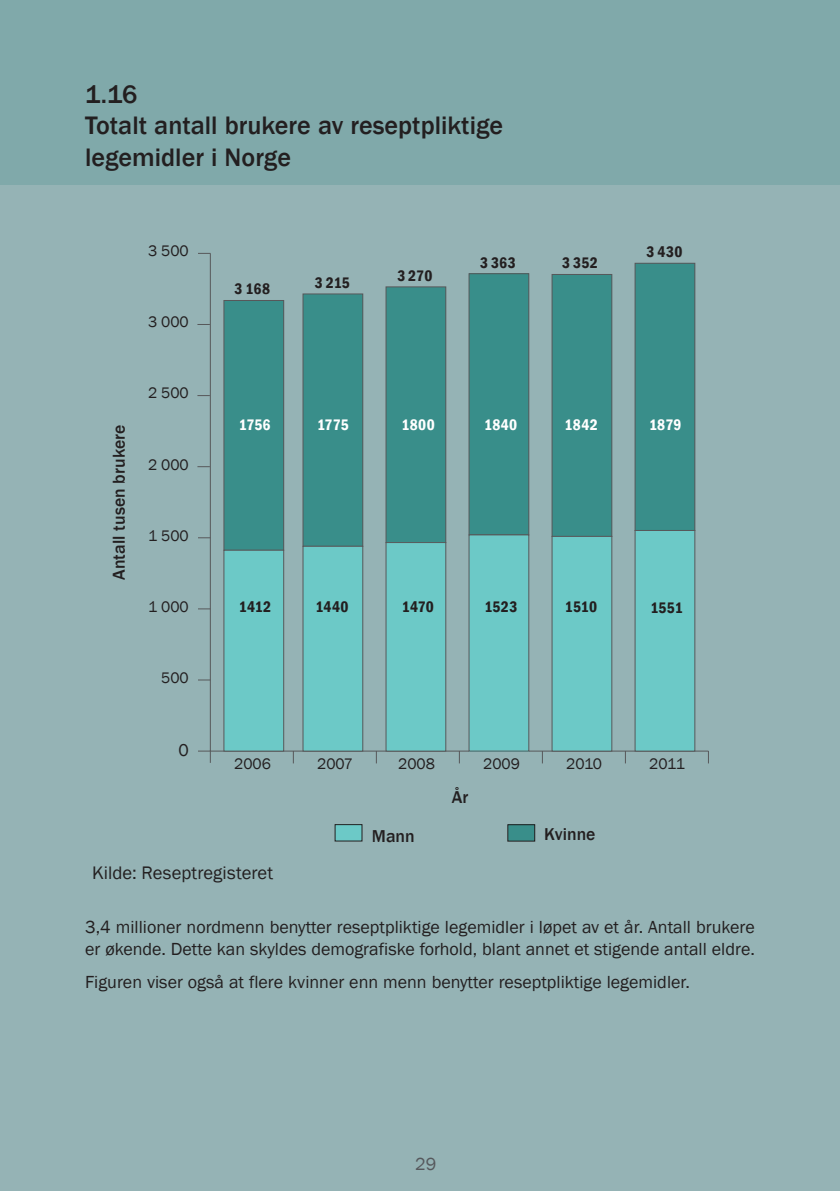
<style>
.page{position:relative;width:840px;height:1191px;background:#fff}
.page>*{position:absolute;margin:0;border:0;box-sizing:border-box;transform-origin:0 0}
.t1{font:500 26px/31.2px "Franklin Gothic";color:#231f20}
.t2{font:18.6px "Franklin Gothic";letter-spacing:.005em;color:#231f20}
.t3{font:18px/21.6px "Franklin Gothic";color:#231f20}
.t4{font:18px "Franklin Gothic";color:#56585c}
.t5{font:500 17.6px "Franklin Gothic";letter-spacing:.005em;color:#231f20}
.t6{font:17.6px "Franklin Gothic";color:#231f20}
.t7{font:15.6px "Franklin Gothic";color:#231f20}
.t8{font:600 condensed 15.6px "Franklin Gothic";letter-spacing:.01em;color:#231f20}
.t9{font:600 condensed 15.6px "Franklin Gothic";letter-spacing:.015em;color:#fff}
</style>
<div class="page">
<div style="left:0;top:184px;width:839px;height:1007px;background:#95b3b5"></div>
<div style="left:0;top:0;width:839px;height:184px;background:#80a9aa"></div>
<hr style="left:210px;top:750px;width:498px;height:1px;background:#57585a">
<svg style="left:293px;top:751px;width:1px;height:12px"></svg>
<svg style="left:375px;top:751px;width:1px;height:12px"></svg>
<svg style="left:458px;top:751px;width:1px;height:12px"></svg>
<svg style="left:541px;top:751px;width:1px;height:12px"></svg>
<svg style="left:624px;top:751px;width:1px;height:12px"></svg>
<svg style="left:707px;top:751px;width:1px;height:12px"></svg>
<hr style="left:210px;top:253px;width:1px;height:498px;background:#57585a">
<svg style="left:198px;top:750px;width:13px;height:13px"></svg>
<svg style="left:198px;top:679px;width:12px;height:1px"></svg>
<svg style="left:198px;top:608px;width:12px;height:1px"></svg>
<svg style="left:198px;top:537px;width:12px;height:1px"></svg>
<svg style="left:197px;top:466px;width:13px;height:1px"></svg>
<svg style="left:197px;top:395px;width:13px;height:1px"></svg>
<svg style="left:197px;top:324px;width:13px;height:1px"></svg>
<svg style="left:198px;top:253px;width:12px;height:1px"></svg>
<div style="left:507px;top:824px;width:27px;height:17px;background:#398e8a"></div>
<div style="left:507px;top:824px;width:27px;height:17px;border:1px solid #231f20"></div>
<div style="left:224px;top:300px;width:59px;height:250px;background:#398e8a"></div>
<div style="left:223px;top:300px;width:61px;height:250px;border:1px solid #57585a"></div>
<div style="left:303px;top:294px;width:59px;height:252px;background:#398e8a"></div>
<div style="left:302px;top:294px;width:61px;height:252px;border:1px solid #57585a"></div>
<div style="left:386px;top:287px;width:59px;height:255px;background:#398e8a"></div>
<div style="left:385px;top:287px;width:61px;height:256px;border:1px solid #57585a"></div>
<div style="left:469px;top:274px;width:59px;height:261px;background:#388e8a"></div>
<div style="left:468px;top:273px;width:60px;height:262px;border:1px solid #57585a"></div>
<div style="left:551px;top:274px;width:60px;height:262px;background:#398e8a"></div>
<div style="left:551px;top:274px;width:60px;height:262px;border:1px solid #57585a"></div>
<div style="left:634px;top:263px;width:60px;height:267px;background:#398e8a"></div>
<div style="left:634px;top:263px;width:60px;height:268px;border:1px solid #57585a"></div>
<div style="left:335px;top:824px;width:27px;height:17px;background:#6cc9c7"></div>
<div style="left:334px;top:824px;width:28px;height:17px;border:1px solid #231f20"></div>
<div style="left:224px;top:550px;width:59px;height:201px;background:#6cc9c7"></div>
<div style="left:223px;top:550px;width:61px;height:201px;border:1px solid #57585a"></div>
<div style="left:303px;top:546px;width:59px;height:205px;background:#6cc9c7"></div>
<div style="left:302px;top:546px;width:61px;height:205px;border:1px solid #57585a"></div>
<div style="left:386px;top:542px;width:59px;height:209px;background:#6cc9c7"></div>
<div style="left:385px;top:542px;width:61px;height:209px;border:1px solid #57585a"></div>
<div style="left:469px;top:535px;width:59px;height:216px;background:#6cc9c7"></div>
<div style="left:468px;top:534px;width:60px;height:217px;border:1px solid #57585a"></div>
<div style="left:551px;top:536px;width:60px;height:215px;background:#6cc9c7"></div>
<div style="left:551px;top:536px;width:60px;height:215px;border:1px solid #57585a"></div>
<div style="left:634px;top:530px;width:60px;height:221px;background:#6cc9c7"></div>
<div style="left:634px;top:530px;width:60px;height:221px;border:1px solid #57585a"></div>
<p class="t1" style="left:85px;top:79px;width:419px">1.16<br>Totalt antall brukere av reseptpliktige legemidler i Norge</p>
<p class="t7" style="left:148px;top:241px;width:42px">3 500</p>
<p class="t7" style="left:148px;top:312px;width:42px">3 000</p>
<p class="t7" style="left:148px;top:383px;width:42px">2 500</p>
<p class="t8" style="left:234px;top:279px;width:37px">3 168</p>
<p class="t8" style="left:315px;top:272px;width:36px">3 215</p>
<p class="t8" style="left:397px;top:265px;width:37px">3 270</p>
<p class="t8" style="left:480px;top:252px;width:37px">3 363</p>
<p class="t8" style="left:562px;top:253px;width:37px">3 352</p>
<p class="t8" style="left:646px;top:241px;width:37px">3 430</p>
<p class="t5" style="left:108px;top:580px;width:157px;rotate:-90deg">Antall tusen brukere</p>
<p class="t7" style="left:148px;top:454px;width:42px">2 000</p>
<p class="t7" style="left:148px;top:526px;width:42px">1 500</p>
<p class="t7" style="left:148px;top:597px;width:42px">1 000</p>
<p class="t7" style="left:161px;top:668px;width:29px">500</p>
<p class="t6" style="left:178px;top:739px;width:12px">0</p>
<p class="t9" style="left:239px;top:415px;width:33px">1756</p>
<p class="t9" style="left:317px;top:414px;width:33px">1775</p>
<p class="t9" style="left:401px;top:414px;width:35px">1800</p>
<p class="t9" style="left:484px;top:414px;width:35px">1840</p>
<p class="t9" style="left:564px;top:414px;width:35px">1842</p>
<p class="t9" style="left:648px;top:414px;width:34px">1879</p>
<p class="t8" style="left:239px;top:596px;width:34px">1412</p>
<p class="t8" style="left:315px;top:596px;width:35px">1440</p>
<p class="t8" style="left:401px;top:596px;width:33px">1470</p>
<p class="t8" style="left:484px;top:596px;width:34px">1523</p>
<p class="t8" style="left:564px;top:596px;width:34px">1510</p>
<p class="t8" style="left:650px;top:597px;width:34px">1551</p>
<p class="t7" style="left:234px;top:753px;width:38px">2006</p>
<p class="t7" style="left:317px;top:753px;width:37px">2007</p>
<p class="t7" style="left:398px;top:753px;width:38px">2008</p>
<p class="t7" style="left:483px;top:753px;width:38px">2009</p>
<p class="t7" style="left:566px;top:753px;width:37px">2010</p>
<p class="t7" style="left:649px;top:753px;width:37px">2011</p>
<p class="t5" style="left:451px;top:786px;width:18px">År</p>
<p class="t5" style="left:371px;top:825px;width:44px">Mann</p>
<p class="t5" style="left:543px;top:823px;width:53px">Kvinne</p>
<p class="t2" style="left:92px;top:860px;width:182px">Kilde: Reseptregisteret</p>
<p class="t3" style="left:85px;top:916px;width:671px">3,4 millioner nordmenn benytter reseptpliktige legemidler i løpet av et år. Antall brukere er økende. Dette kan skyldes demografiske forhold, blant annet et stigende antall eldre.</p>
<p class="t3" style="left:85px;top:971px;width:606px">Figuren viser også at flere kvinner enn menn benytter reseptpliktige legemidler.</p>
<p class="t4" style="left:415px;top:1152px;width:23px">29</p>
</div>
